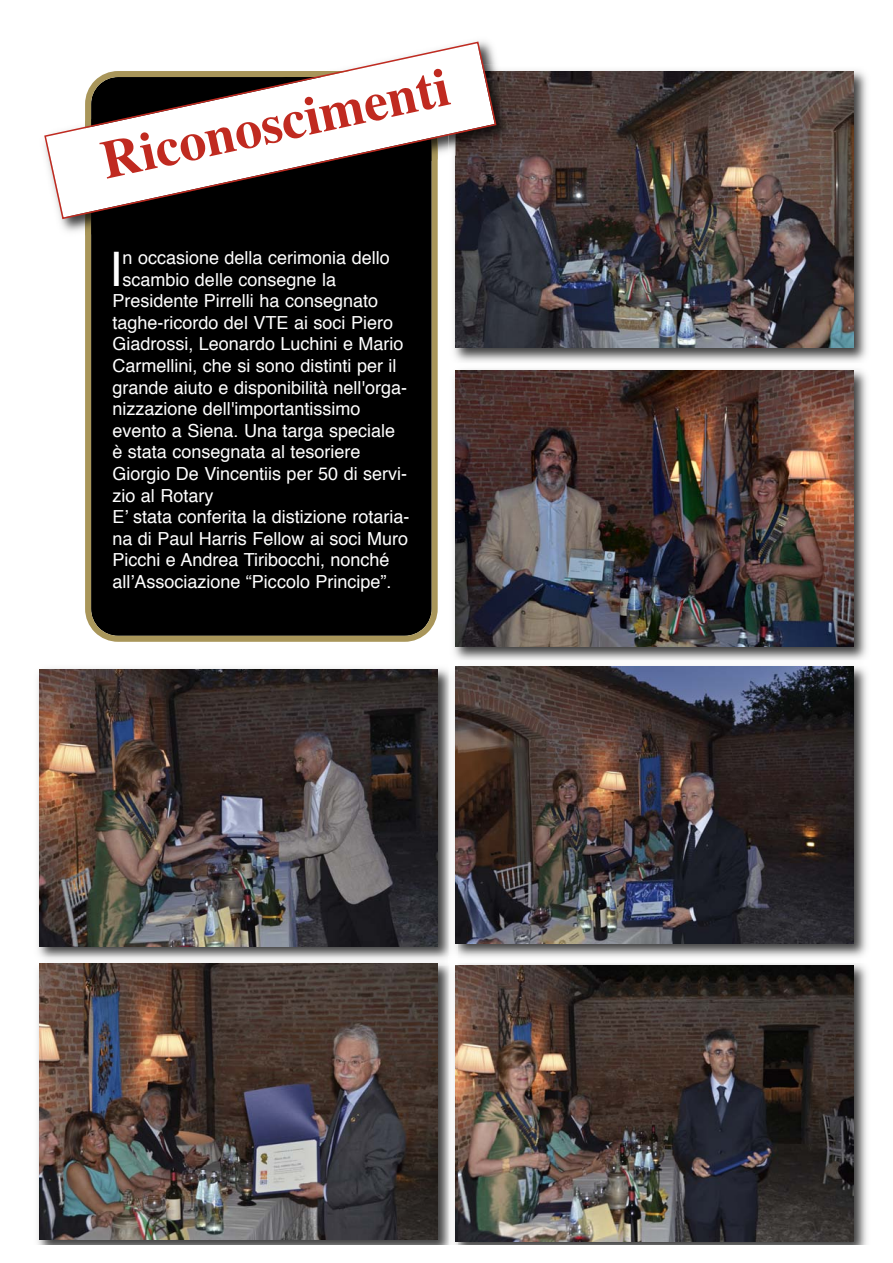
<style>
.page{position:relative;width:893px;height:1263px;background:#fff}
.page>*{position:absolute;margin:0;border:0;box-sizing:border-box;transform-origin:0 0}
.t1{font:700 54px "Times";color:#c02a20}
.t2{font:47.55px "Helvetica";color:#fff}
.t3{font:18px "Helvetica";color:#fff}
</style>
<div class="page">
<img style="left:453px;top:70px;width:414px;height:590px">
<img style="left:455px;top:71px;width:398px;height:276px">
<img style="left:455px;top:370px;width:398px;height:277px">
<img style="left:457px;top:666px;width:410px;height:291px">
<img style="left:457px;top:667px;width:396px;height:276px">
<img style="left:457px;top:963px;width:410px;height:282px">
<img style="left:457px;top:965px;width:396px;height:276px">
<img style="left:37px;top:668px;width:411px;height:298px">
<img style="left:448px;top:666px;width:9px;height:290px">
<img style="left:455px;top:667px;width:2px;height:276px">
<img style="left:40px;top:670px;width:397px;height:276px">
<img style="left:37px;top:966px;width:420px;height:279px">
<img style="left:455px;top:966px;width:2px;height:275px">
<img style="left:40px;top:964px;width:397px;height:276px">
<div style="left:85px;top:220px;width:352px;height:422px;background:#000"></div>
<img style="left:60px;top:220px;width:25px;height:12px">
<img style="left:497px;top:71px;width:21px;height:84px">
<div style="left:91px;top:220px;width:340px;height:14px;background:#000"></div>
<img style="left:85px;top:220px;width:6px;height:16px">
<svg style="left:44px;top:41px;width:453px;height:179px"></svg>
<h1 class="t1" style="left:98px;top:139px;width:355px;rotate:-12deg">Riconoscimenti</h1>
<h2 class="t2" style="left:109px;top:249px;width:15px">I</h2>
<p class="t3" style="left:122px;top:250px;width:269px">n occasione della cerimonia dello</p>
<p class="t3" style="left:122px;top:272px;width:215px">scambio delle consegne la</p>
<p class="t3" style="left:112px;top:293px;width:267px">Presidente Pirrelli ha consegnato</p>
<p class="t3" style="left:112px;top:315px;width:282px">taghe-ricordo del VTE ai soci Piero</p>
<p class="t3" style="left:112px;top:336px;width:293px">Giadrossi, Leonardo Luchini e Mario</p>
<p class="t3" style="left:112px;top:358px;width:286px">Carmellini, che si sono distinti per il</p>
<p class="t3" style="left:112px;top:380px;width:296px">grande aiuto e disponibilità nell'orga-</p>
<p class="t3" style="left:112px;top:401px;width:250px">nizzazione dell'importantissimo</p>
<p class="t3" style="left:112px;top:423px;width:284px">evento a Siena. Una targa speciale</p>
<p class="t3" style="left:112px;top:444px;width:250px">è stata consegnata al tesoriere</p>
<p class="t3" style="left:112px;top:466px;width:296px">Giorgio De Vincentiis per 50 di servi-</p>
<p class="t3" style="left:112px;top:488px;width:103px">zio al Rotary</p>
<p class="t3" style="left:112px;top:509px;width:298px">Eʼ stata conferita la distizione rotaria-</p>
<p class="t3" style="left:112px;top:531px;width:297px">na di Paul Harris Fellow ai soci Muro</p>
<p class="t3" style="left:112px;top:552px;width:279px">Picchi e Andrea Tiribocchi, nonché</p>
<p class="t3" style="left:112px;top:574px;width:281px">allʼAssociazione “Piccolo Principe”.</p>
</div>
